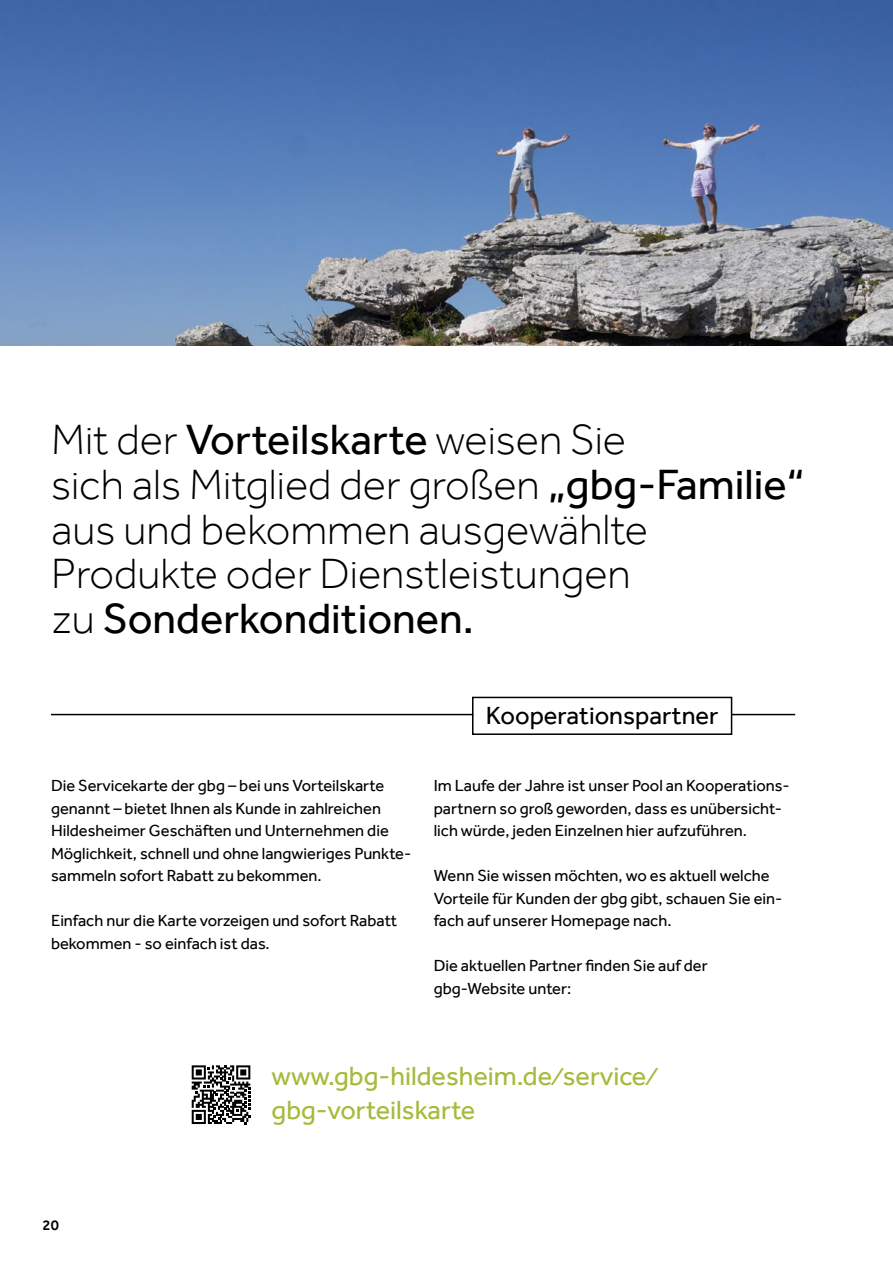
<style>
.page{position:relative;width:893px;height:1263px;background:#fff}
.page>*{position:absolute;margin:0;border:0;box-sizing:border-box;transform-origin:0 0}
.t1{font:300 43.5px/45px "Effra";color:#000}
.t2{font:27px/34.5px "Effra";color:#a6ba3b}
.t3{font:25.5px "Effra";color:#000}
.t4{font:16.5px/22.5px "Effra";color:#000}
.t5{font:500 15px "Effra";color:#000}
.s1{font-weight:400}
</style>
<div class="page">
<img style="left:0;top:0;width:893px;height:346px">
<div style="left:472px;top:697px;width:260px;height:38px;border:2px solid #000"></div>
<hr style="left:51px;top:714px;width:422px;height:1px;background:#000">
<hr style="left:731px;top:714px;width:64px;height:1px;background:#000">
<svg style="left:192px;top:1065px;width:58px;height:59px"></svg>
<h1 class="t1" style="left:51px;top:416px;width:755px">Mit der <span class="s1">Vorteilskarte</span> weisen Sie<br>sich als Mitglied der großen <span class="s1">„gbg-Familie“ </span>aus und bekommen ausgewählte<br>Produkte oder Dienstleistungen<br>zu <span class="s1">Sonderkonditionen.</span></h1>
<p class="t4" style="left:51px;top:774px;width:362px">Die Servicekarte der gbg – bei uns Vorteilskarte genannt – bietet Ihnen als Kunde in zahlreichen Hildesheimer Geschäften und Unternehmen die Möglichkeit, schnell und ohne langwieriges Punkte&shy;sammeln sofort Rabatt zu bekommen.</p>
<p class="t4" style="left:51px;top:909px;width:348px">Einfach nur die Karte vorzeigen und sofort Rabatt bekommen - so einfach ist das.</p>
<h3 class="t3" style="left:486px;top:700px;width:234px">Kooperationspartner</h3>
<p class="t4" style="left:434px;top:774px;width:357px">Im Laufe der Jahre ist unser Pool an Kooperations&shy;partnern so groß geworden, dass es unübersicht&shy;lich würde, jeden Einzelnen hier aufzuführen.</p>
<p class="t4" style="left:434px;top:864px;width:350px">Wenn Sie wissen möchten, wo es aktuell welche<br>Vorteile für Kunden der gbg gibt, schauen Sie ein&shy;fach auf unserer Homepage nach.</p>
<p class="t4" style="left:434px;top:954px;width:276px">Die aktuellen Partner finden Sie auf der gbg--Website unter:</p>
<p class="t5" style="left:43px;top:1216px;width:18px">20</p>
<h2 class="t2" style="left:272px;top:1058px;width:384px">www.gbg-hildesheim.de/service/ gbg-vorteilskarte</h2>
</div>
